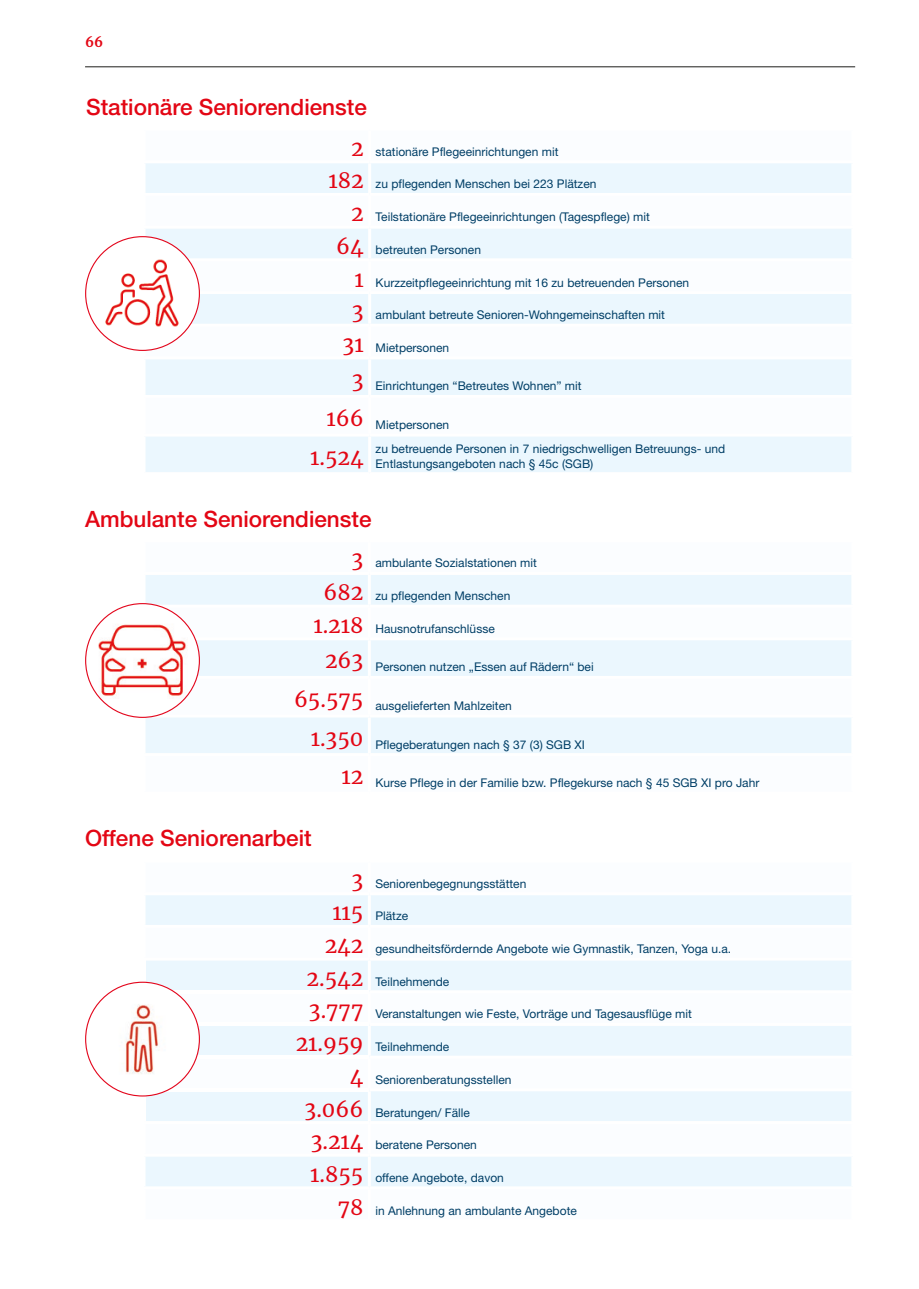
<style>
.page{position:relative;width:919px;height:1289px;background:#fff}
.page>*{position:absolute;margin:0;border:0;box-sizing:border-box;transform-origin:0 0}
.t1{font:500 22.5px "Helvetica Neue";color:#e30614}
.t2{font:21px "Merriweather";color:#e30614}
.t3{font:700 13.5px "Merriweather";color:#e30614}
.t4{font:12px/14.4px "Helvetica Neue";color:#003e66}
.s1{font-family:"Merriweather";font-size:21px;color:#e30614}
</style>
<div class="page">
<hr style="left:85px;top:66px;width:770px;height:1px;background:#1d1d1b">
<div style="left:146px;top:895px;width:705px;height:29px;background:#ebf7fe"></div>
<svg style="left:145px;top:961px;width:706px;height:225px;fill:#ebf7fe"></svg>
<hr style="left:368px;top:895px;width:3px;height:29px;background:#fff">
<hr style="left:368px;top:960px;width:3px;height:30px;background:#fff">
<hr style="left:368px;top:993px;width:3px;height:29px;background:#fff">
<hr style="left:368px;top:1025px;width:3px;height:30px;background:#fff">
<hr style="left:368px;top:1058px;width:3px;height:30px;background:#fff">
<hr style="left:368px;top:1091px;width:3px;height:29px;background:#fff">
<hr style="left:368px;top:1123px;width:3px;height:30px;background:#fff">
<hr style="left:368px;top:1156px;width:3px;height:30px;background:#fff">
<hr style="left:142px;top:990px;width:227px;height:3px;background:#fff">
<hr style="left:369px;top:990px;width:485px;height:3px;background:#fff">
<hr style="left:142px;top:1022px;width:227px;height:3px;background:#fff">
<hr style="left:369px;top:1022px;width:485px;height:3px;background:#fff">
<hr style="left:142px;top:1055px;width:227px;height:3px;background:#fff">
<hr style="left:369px;top:1055px;width:485px;height:3px;background:#fff">
<hr style="left:142px;top:1088px;width:227px;height:3px;background:#fff">
<hr style="left:369px;top:1088px;width:485px;height:3px;background:#fff">
<hr style="left:142px;top:1120px;width:227px;height:3px;background:#fff">
<hr style="left:369px;top:1120px;width:485px;height:3px;background:#fff">
<hr style="left:142px;top:1153px;width:227px;height:3px;background:#fff">
<hr style="left:369px;top:1153px;width:485px;height:3px;background:#fff">
<svg style="left:146px;top:575px;width:705px;height:178px;fill:#ebf7fe"></svg>
<hr style="left:368px;top:575px;width:3px;height:29px;background:#fff">
<hr style="left:368px;top:607px;width:3px;height:30px;background:#fff">
<hr style="left:368px;top:640px;width:3px;height:36px;background:#fff">
<hr style="left:368px;top:679px;width:3px;height:35px;background:#fff">
<hr style="left:368px;top:717px;width:3px;height:36px;background:#fff">
<hr style="left:142px;top:604px;width:227px;height:3px;background:#fff">
<hr style="left:369px;top:604px;width:485px;height:3px;background:#fff">
<hr style="left:142px;top:637px;width:227px;height:3px;background:#fff">
<hr style="left:369px;top:637px;width:485px;height:3px;background:#fff">
<hr style="left:142px;top:676px;width:227px;height:3px;background:#fff">
<hr style="left:369px;top:676px;width:485px;height:3px;background:#fff">
<hr style="left:142px;top:714px;width:227px;height:3px;background:#fff">
<hr style="left:369px;top:714px;width:485px;height:3px;background:#fff">
<svg style="left:146px;top:163px;width:705px;height:95px;fill:#ebf7fe"></svg>
<svg style="left:146px;top:294px;width:705px;height:178px;fill:#ebf7fe"></svg>
<hr style="left:368px;top:163px;width:3px;height:30px;background:#fff">
<hr style="left:368px;top:196px;width:3px;height:30px;background:#fff">
<hr style="left:368px;top:229px;width:3px;height:29px;background:#fff">
<hr style="left:368px;top:294px;width:3px;height:30px;background:#fff">
<hr style="left:368px;top:327px;width:3px;height:29px;background:#fff">
<hr style="left:368px;top:359px;width:3px;height:36px;background:#fff">
<hr style="left:142px;top:395px;width:227px;height:3px;background:#fff">
<hr style="left:369px;top:395px;width:485px;height:3px;background:#fff">
<hr style="left:368px;top:398px;width:3px;height:35px;background:#fff">
<hr style="left:142px;top:433px;width:227px;height:3px;background:#fff">
<hr style="left:369px;top:433px;width:485px;height:3px;background:#fff">
<hr style="left:368px;top:436px;width:3px;height:36px;background:#fff">
<hr style="left:142px;top:193px;width:227px;height:3px;background:#fff">
<hr style="left:369px;top:193px;width:485px;height:3px;background:#fff">
<hr style="left:142px;top:226px;width:227px;height:3px;background:#fff">
<hr style="left:369px;top:226px;width:485px;height:3px;background:#fff">
<hr style="left:142px;top:324px;width:227px;height:3px;background:#fff">
<hr style="left:369px;top:324px;width:485px;height:3px;background:#fff">
<hr style="left:142px;top:356px;width:227px;height:3px;background:#fff">
<hr style="left:369px;top:356px;width:485px;height:3px;background:#fff">
<img style="left:86px;top:237px;width:113px;height:112px">
<img style="left:86px;top:603px;width:113px;height:113px">
<div style="left:86px;top:982px;width:113px;height:113px;background:#fff;border-radius:50%"></div>
<img style="left:86px;top:1039px;width:82px;height:56px">
<p class="t3" style="left:85px;top:33px;width:20px">66</p>
<h1 class="t1" style="left:86px;top:94px;width:282px">Stationäre Seniorendienste</h1>
<p class="t4" style="left:351px;top:144px;width:209px"><span class="s1">2</span> stationäre Pflegeeinrichtungen mit</p>
<p class="t4" style="left:328px;top:177px;width:269px"><span class="s1">182</span> zu pflegenden Menschen bei 223 Plätzen</p>
<p class="t4" style="left:351px;top:209px;width:300px"><span class="s1">2</span> Teilstationäre Pflegeeinrichtungen (Tagespflege) mit</p>
<p class="t4" style="left:336px;top:242px;width:146px"><span class="s1">64</span> betreuten Personen</p>
<p class="t4" style="left:354px;top:275px;width:336px"><span class="s1">1</span> Kurzzeitpflegeeinrichtung mit 16 zu betreuenden Personen</p>
<p class="t4" style="left:352px;top:307px;width:314px"><span class="s1">3</span> ambulant betreute Senioren-Wohngemeinschaften mit</p>
<p class="t4" style="left:342px;top:340px;width:108px"><span class="s1">31</span> Mietpersonen</p>
<p class="t4" style="left:352px;top:379px;width:231px"><sup>3</sup> Einrichtungen “Betreutes Wohnen” mit</p>
<p class="t4" style="left:326px;top:417px;width:124px"><sup>166</sup> Mietpersonen</p>
<h2 class="t2" style="left:310px;top:442px;width:55px">1.524</h2>
<p class="t4" style="left:375px;top:441px;width:351px">zu betreuende Personen in 7 niedrigschwelligen Betreuungs- und<br>Entlastungsangeboten nach § 45c (SGB)</p>
<h1 class="t1" style="left:85px;top:505px;width:288px">Ambulante Seniorendienste</h1>
<p class="t4" style="left:351px;top:556px;width:187px"><span class="s1">3</span> ambulante Sozialstationen mit</p>
<p class="t4" style="left:323px;top:588px;width:188px"><span class="s1">682</span> zu pflegenden Menschen</p>
<p class="t4" style="left:313px;top:621px;width:183px"><span class="s1">1.218</span> Hausnotrufanschlüsse</p>
<p class="t4" style="left:325px;top:659px;width:270px"><sup>263</sup> Personen nutzen „Essen auf Rädern“ bei</p>
<p class="t4" style="left:294px;top:698px;width:219px"><sup>65.575</sup> ausgelieferten Mahlzeiten</p>
<p class="t4" style="left:311px;top:737px;width:276px"><sup>1.350</sup> Pflegeberatungen nach § 37 (3) SGB XI</p>
<p class="t4" style="left:341px;top:775px;width:419px"><sup>12</sup> Kurse Pflege in der Familie bzw. Pflegekurse nach § 45 SGB XI pro Jahr</p>
<h1 class="t1" style="left:85px;top:824px;width:228px">Offene Seniorenarbeit</h1>
<p class="t4" style="left:351px;top:876px;width:176px"><span class="s1">3</span> Seniorenbegegnungsstätten</p>
<p class="t4" style="left:332px;top:908px;width:77px"><span class="s1">115</span> Plätze</p>
<p class="t4" style="left:324px;top:941px;width:408px"><span class="s1">242</span> gesundheitsfördernde Angebote wie Gymnastik, Tanzen, Yoga u.a.</p>
<p class="t4" style="left:306px;top:974px;width:144px"><span class="s1">2.542</span> Teilnehmende</p>
<p class="t4" style="left:309px;top:1006px;width:384px"><span class="s1">3.777</span> Veranstaltungen wie Feste, Vorträge und Tagesausflüge mit</p>
<p class="t4" style="left:296px;top:1039px;width:155px"><span class="s1">21.959</span> Teilnehmende</p>
<p class="t4" style="left:350px;top:1072px;width:163px"><span class="s1">4</span> Seniorenberatungsstellen</p>
<p class="t4" style="left:304px;top:1104px;width:167px"><span class="s1">3.066</span> Beratungen/ Fälle</p>
<p class="t4" style="left:310px;top:1137px;width:168px"><span class="s1">3.214</span> beratene Personen</p>
<p class="t4" style="left:310px;top:1170px;width:195px"><span class="s1">1.855</span> offene Angebote, davon</p>
<p class="t4" style="left:337px;top:1202px;width:241px"><span class="s1">78</span> in Anlehnung an ambulante Angebote</p>
</div>
